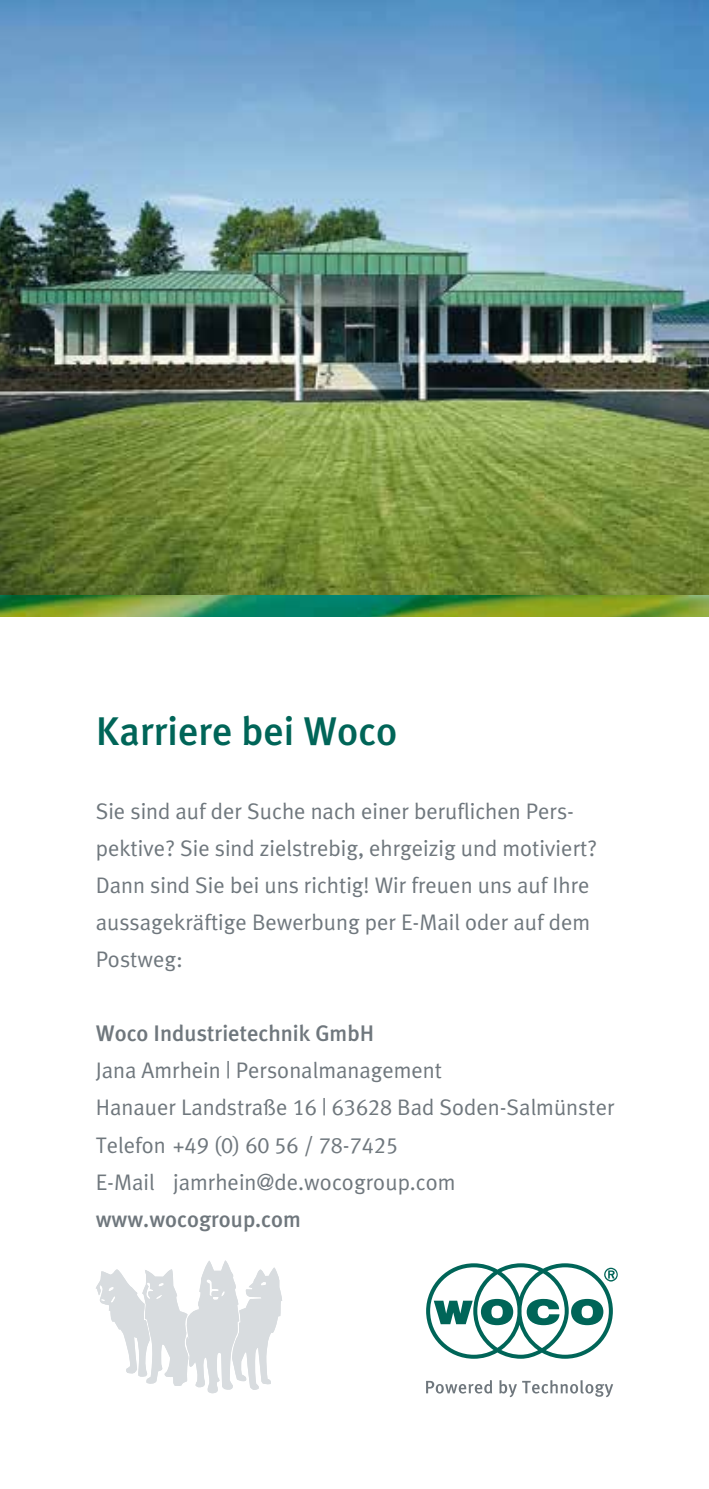
<style>
.page{position:relative;width:709px;height:1489px;background:#fff}
.page>*{position:absolute;margin:0;border:0;box-sizing:border-box;transform-origin:0 0}
.t1{font:500 40px "W Meta";color:#006558}
.t2{font:22.5px/37px "W Meta";color:#6f777d}
.t3{font:500 22.5px "W Meta";color:#6f777d}
</style>
<div class="page">
<svg style="left:426px;top:1263px;width:191px;height:95px"></svg>
<svg style="left:426px;top:1380px;width:66px;height:13px"></svg>
<svg style="left:499px;top:1380px;width:114px;height:16px"></svg>
<img style="left:0;top:0;width:709px;height:595px">
<img style="left:0;top:595px;width:709px;height:22px">
<svg style="left:96px;top:1260px;width:186px;height:133px"></svg>
<h1 class="t1" style="left:96px;top:708px;width:303px">Karriere bei Woco</h1>
<p class="t2" style="left:96px;top:792px;width:503px">Sie sind auf der Suche nach einer beruflichen Pers&shy;pektive? Sie sind zielstrebig, ehrgeizig und motiviert?<br>Dann sind Sie bei uns richtig! Wir freuen uns auf Ihre aussagekräftige Bewerbung per E-Mail oder auf dem Postweg:</p>
<p class="t3" style="left:96px;top:1020px;width:280px">Woco Industrietechnik GmbH</p>
<p class="t2" style="left:96px;top:1051px;width:520px">Jana Amrhein | Personalmanagement<br>Hanauer Landstraße 16 | 63628 Bad Soden-Salmünster Telefon +49 (0) 60 56 / 78-7425<br>E-Mail jamrhein@de.wocogroup.com</p>
<p class="t3" style="left:96px;top:1205px;width:207px">www.wocogroup.com</p>
</div>
